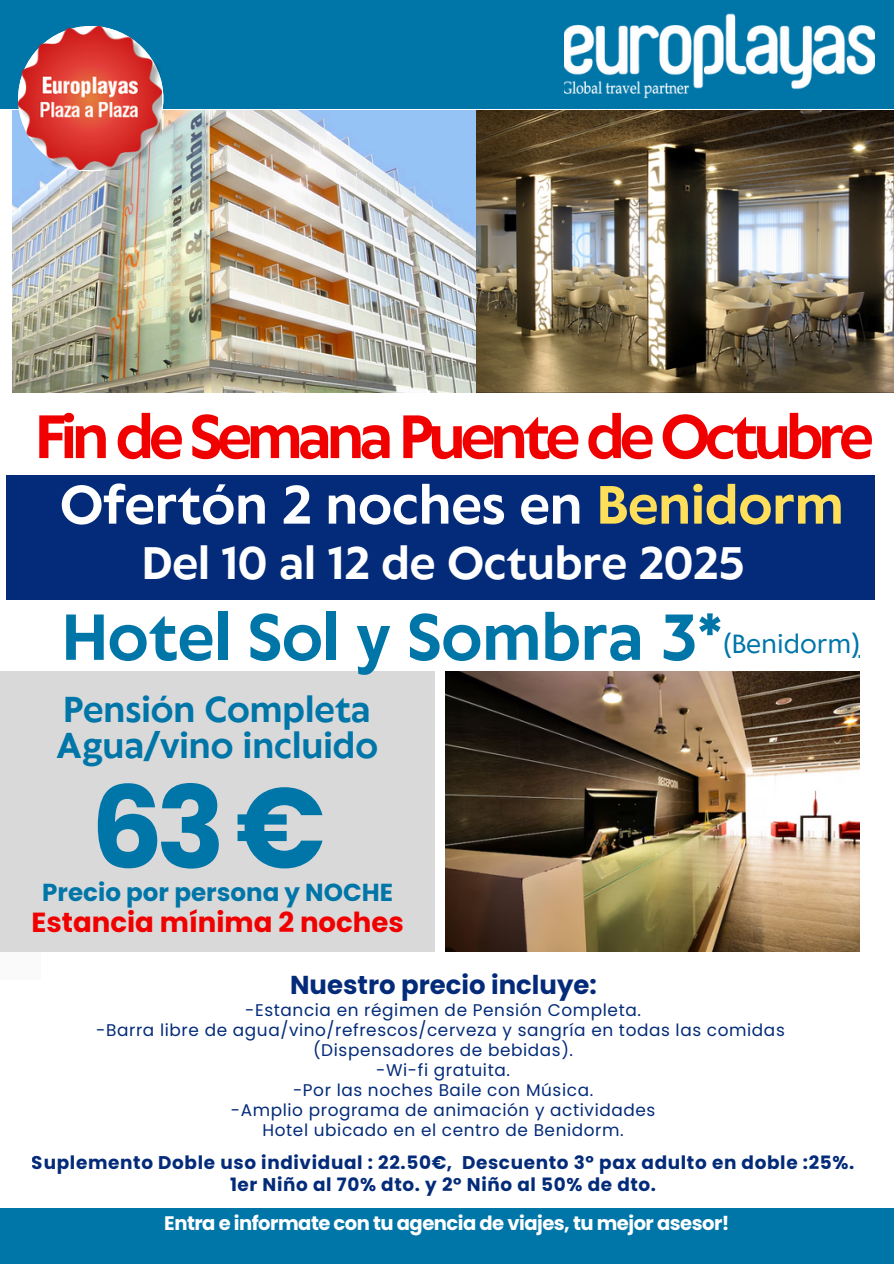
<style>
.page{position:relative;width:894px;height:1264px;background:#fff}
.page>*{position:absolute;margin:0;border:0;box-sizing:border-box;transform-origin:0 0}
.t1{font:700 113.55px "Poppins";color:#0076a8}
.t2{font:700 60.75px "Klein Text";color:#0076a8}
.t3{font:700 57.15px "Klein Text";letter-spacing:-.08em;color:#f10000}
.t4{font:700 50.4px "Klein Text";color:#fff}
.t5{font:700 42.6px "Klein Text";color:#fff}
.t6{font:700 33.75px/36px "Klein Text";color:#0076a8}
.t7{font:700 27.6px "Poppins";color:#f10000}
.t8{font:700 25.95px "Poppins";color:#032b79}
.t9{font:700 24.6px "Poppins";color:#0076a8}
.t10{font:24.6px "Klein Text";color:#0076a8}
.t11{font:700 19.5px "Poppins";letter-spacing:-.025em;color:#fff}
.t12{font:700 18.45px/21.8px "Poppins";letter-spacing:.035em;color:#032b79;text-align:center}
.t13{font:16.95px/20px "Poppins";letter-spacing:.035em;color:#032b79;text-align:center}
.s1{color:#ffde59}
</style>
<div class="page">
<div style="left:0;top:737px;width:41px;height:242px;background:#fafafa"></div>
<div style="left:0;top:0;width:893px;height:109px;background:#0076a8"></div>
<div style="left:0;top:1208px;width:893px;height:55px;background:#0076a8"></div>
<img style="left:564px;top:13px;width:310px;height:85px">
<div style="left:6px;top:475px;width:868px;height:124px;background:#032b79"></div>
<div style="left:0;top:671px;width:434px;height:280px;background:#d9d9d9"></div>
<img style="left:13px;top:111px;width:880px;height:281px">
<svg style="left:18px;top:26px;width:145px;height:145px"></svg>
<img style="left:18px;top:27px;width:143px;height:143px">
<img style="left:445px;top:671px;width:414px;height:280px">
<svg style="left:851px;top:655px;width:9px;height:3px"></svg>
<h3 class="t3" style="left:36px;top:408px;width:839px">Fin de Semana Puente de Octubre</h3>
<h3 class="t4" style="left:60px;top:479px;width:785px">Ofertón 2 noches en <span class="s1">Benidorm</span></h3>
<h3 class="t5" style="left:142px;top:541px;width:603px">Del 10 al 12 de Octubre 2025</h3>
<h2 class="t2" style="left:62px;top:606px;width:662px">Hotel Sol y Sombra 3*</h2>
<h3 class="t10" style="left:722px;top:631px;width:139px">(Benidorm)</h3>
<h3 class="t6" style="left:56px;top:694px;width:323px">Pensión Completa<br>Agua/vino incluido</h3>
<h1 class="t1" style="left:91px;top:748px;width:236px">63€</h1>
<h3 class="t9" style="left:42px;top:875px;width:352px">Precio por persona y NOCHE</h3>
<h3 class="t7" style="left:31px;top:903px;width:374px">Estancia mínima 2 noches</h3>
<h3 class="t8" style="left:290px;top:966px;width:308px">Nuestro precio incluye:</h3>
<p class="t13" style="left:96px;top:999px;width:689px">-Estancia en régimen de Pensión Completa.<br>-Barra libre de agua/vino/refrescos/cerveza y sangría en todas las comidas (Dispensadores de bebidas).<br>-Wi-fi gratuita.<br>-Por las noches Baile con Música.<br>-Amplio programa de animación y actividades<br>Hotel ubicado en el centro de Benidorm.</p>
<p class="t12" style="left:32px;top:1151px;width:823px">Suplemento Doble uso individual : 22.50€, Descuento 3º pax adulto en doble :25%.<br>1er Niño al 70% dto. y 2º Niño al 50% de dto.</p>
<p class="t11" style="left:164px;top:1209px;width:566px">Entra e informate con tu agencia de viajes, tu mejor asesor!</p>
</div>
